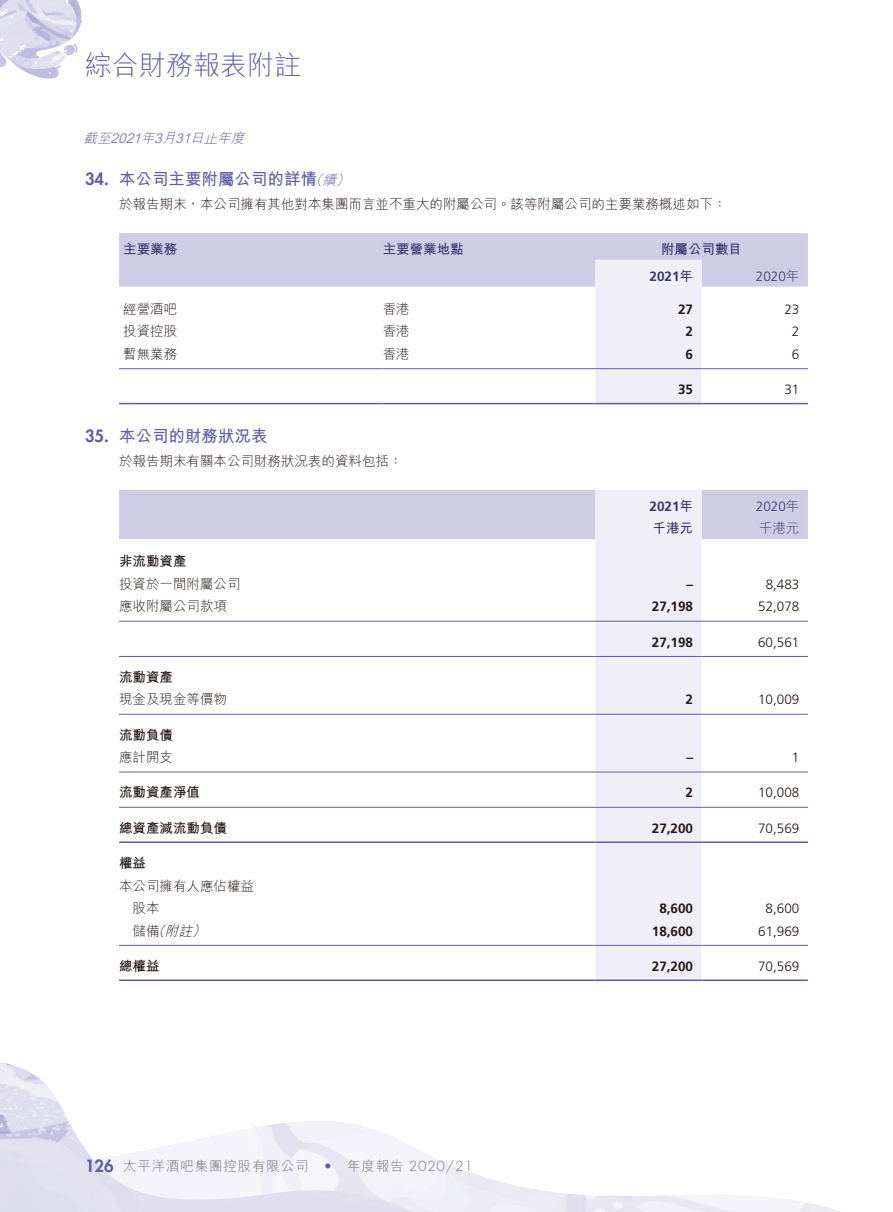
<style>
.page{position:relative;width:893px;height:1212px;background:#fff}
.page>*{position:absolute;margin:0;border:0;box-sizing:border-box;transform-origin:0 0}
.t1{font:300 27px "M Hei HK";color:#5f5da8}
.t2{font:700 16.5px "M Hei HK";color:#5f5da8}
.t3{font:300 13.5px/22.5px "M Hei HK";color:#231916}
.t4{font:300 13.5px "Frutiger LT Std";color:#231916}
.t5{font:700 13.5px "Frutiger LT Std";color:#231916}
.t6{font:700 13.5px "M Hei HK";color:#231916}
.t7{font:300 13.5px "M Hei HK";letter-spacing:.06em;color:#727272}
.t8{font:700 13.5px "M Hei HK";color:#39366c}
.t9{font:italic 300 13.5px "M Hei HK";color:#5f5da8}
.t10{font:700 13.5px "Frutiger LT Std";color:#39366c}
.t11{font:300 13.5px "Frutiger LT Std";color:#39366c}
.t12{font:italic 300 13.5px "M Hei HK";color:#231916}
.t13{font:300 13.5px "M Hei HK";color:#39366c}
.s1{font-family:"Futura Std";font-weight:800}
.s2{font-weight:300;font-style:italic;font-size:13.5px}
.s3{font-family:"M Hei HK"}
.s4{font-style:normal}
.s5{font-family:"Futura Std";font-weight:800;font-size:16.5px;color:#5f5da8}
.s6{font-family:"Futura Std";color:#5f5da8}
.s7{font-family:"Futura Std"}
</style>
<div class="page">
<img style="left:0;top:1062px;width:459px;height:150px">
<svg style="left:0;top:0;width:82px;height:79px"></svg>
<svg style="left:119px;top:233px;width:689px;height:170px"></svg>
<hr style="left:119px;top:368px;width:264px;height:1px;background:#5f5da8">
<hr style="left:383px;top:368px;width:212px;height:1px;background:#5f5da8">
<hr style="left:595px;top:368px;width:107px;height:1px;background:#5f5da8">
<hr style="left:702px;top:368px;width:106px;height:1px;background:#5f5da8">
<hr style="left:119px;top:403px;width:264px;height:1px;background:#5f5da8">
<hr style="left:383px;top:403px;width:212px;height:1px;background:#5f5da8">
<hr style="left:595px;top:403px;width:107px;height:1px;background:#5f5da8">
<hr style="left:702px;top:403px;width:106px;height:1px;background:#5f5da8">
<div style="left:119px;top:490px;width:689px;height:49px;background:#cfcce6"></div>
<div style="left:595px;top:490px;width:107px;height:489px;background:#f0eff8"></div>
<hr style="left:119px;top:621px;width:476px;height:1px;background:#5f5da8">
<hr style="left:595px;top:621px;width:107px;height:1px;background:#5f5da8">
<hr style="left:702px;top:621px;width:106px;height:1px;background:#5f5da8">
<hr style="left:119px;top:656px;width:476px;height:1px;background:#5f5da8">
<hr style="left:595px;top:656px;width:107px;height:1px;background:#5f5da8">
<hr style="left:702px;top:656px;width:106px;height:1px;background:#5f5da8">
<hr style="left:119px;top:714px;width:476px;height:1px;background:#5f5da8">
<hr style="left:595px;top:714px;width:107px;height:1px;background:#5f5da8">
<hr style="left:702px;top:714px;width:106px;height:1px;background:#5f5da8">
<hr style="left:119px;top:772px;width:476px;height:1px;background:#5f5da8">
<hr style="left:595px;top:772px;width:107px;height:1px;background:#5f5da8">
<hr style="left:702px;top:772px;width:106px;height:1px;background:#5f5da8">
<hr style="left:119px;top:807px;width:476px;height:1px;background:#5f5da8">
<hr style="left:595px;top:807px;width:107px;height:1px;background:#5f5da8">
<hr style="left:702px;top:807px;width:106px;height:1px;background:#5f5da8">
<hr style="left:119px;top:841px;width:476px;height:2px;background:#5f5da8">
<hr style="left:595px;top:841px;width:107px;height:2px;background:#5f5da8">
<hr style="left:702px;top:841px;width:106px;height:2px;background:#5f5da8">
<hr style="left:119px;top:945px;width:476px;height:1px;background:#5f5da8">
<hr style="left:595px;top:945px;width:107px;height:1px;background:#5f5da8">
<hr style="left:702px;top:945px;width:106px;height:1px;background:#5f5da8">
<hr style="left:119px;top:979px;width:476px;height:2px;background:#5f5da8">
<hr style="left:595px;top:979px;width:107px;height:2px;background:#5f5da8">
<hr style="left:702px;top:979px;width:106px;height:2px;background:#5f5da8">
<h1 class="t1" style="left:85px;top:51px;width:217px">綜合財務報表附註</h1>
<p class="t9" style="left:84px;top:131px;width:166px">截至2021年3月31日止年度</p>
<p class="t2" style="left:85px;top:167px;width:269px"><span class="s1">34.</span> 本公司主要附屬公司的詳情<span class="s2">（續）</span></p>
<p class="t3" style="left:119px;top:192px;width:609px">於報告期末，本公司擁有其他對本集團而言並不重大的附屬公司。該等附屬公司的主要業務概述如下：</p>
<p class="t8" style="left:123px;top:239px;width:55px">主要業務</p>
<p class="t8" style="left:383px;top:239px;width:83px">主要營業地點</p>
<p class="t8" style="left:661px;top:239px;width:82px">附屬公司數目</p>
<p class="t10" style="left:650px;top:268px;width:45px">2021<span class="s3">年</span></p>
<p class="t11" style="left:756px;top:268px;width:45px">2020<span class="s3">年</span></p>
<p class="t3" style="left:123px;top:297px;width:55px">經營酒吧</p>
<p class="t3" style="left:383px;top:297px;width:29px">香港</p>
<p class="t5" style="left:678px;top:301px;width:17px">27</p>
<p class="t4" style="left:784px;top:301px;width:17px">23</p>
<p class="t3" style="left:123px;top:320px;width:55px">投資控股</p>
<p class="t3" style="left:383px;top:320px;width:29px">香港</p>
<p class="t5" style="left:686px;top:324px;width:9px">2</p>
<p class="t4" style="left:792px;top:324px;width:9px">2</p>
<p class="t3" style="left:123px;top:342px;width:55px">暫無業務</p>
<p class="t3" style="left:383px;top:342px;width:28px">香港</p>
<p class="t5" style="left:686px;top:346px;width:9px">6</p>
<p class="t4" style="left:792px;top:346px;width:9px">6</p>
<p class="t5" style="left:678px;top:381px;width:17px">35</p>
<p class="t4" style="left:784px;top:382px;width:17px">31</p>
<p class="t2" style="left:85px;top:423px;width:184px"><span class="s1">35.</span> 本公司的財務狀況表</p>
<p class="t3" style="left:119px;top:449px;width:285px">於報告期末有關本公司財務狀況表的資料包括：</p>
<p class="t10" style="left:650px;top:498px;width:45px">2021<span class="s3">年</span></p>
<p class="t11" style="left:756px;top:498px;width:45px">2020<span class="s3">年</span></p>
<p class="t8" style="left:653px;top:518px;width:42px">千港元</p>
<p class="t13" style="left:759px;top:521px;width:42px">千港元</p>
<p class="t6" style="left:119px;top:551px;width:69px">非流動資產</p>
<p class="t3" style="left:119px;top:572px;width:123px">投資於一間附屬公司</p>
<p class="t5" style="left:686px;top:576px;width:8px">–</p>
<p class="t4" style="left:766px;top:576px;width:35px">8,483</p>
<p class="t3" style="left:119px;top:595px;width:109px">應收附屬公司款項</p>
<p class="t5" style="left:652px;top:599px;width:43px">27,198</p>
<p class="t4" style="left:758px;top:599px;width:43px">52,078</p>
<p class="t5" style="left:652px;top:634px;width:43px">27,198</p>
<p class="t4" style="left:758px;top:634px;width:43px">60,561</p>
<p class="t6" style="left:119px;top:667px;width:55px">流動資產</p>
<p class="t3" style="left:119px;top:688px;width:109px">現金及現金等價物</p>
<p class="t5" style="left:686px;top:692px;width:9px">2</p>
<p class="t4" style="left:758px;top:692px;width:43px">10,009</p>
<p class="t6" style="left:119px;top:725px;width:55px">流動負債</p>
<p class="t3" style="left:119px;top:746px;width:55px">應計開支</p>
<p class="t5" style="left:686px;top:749px;width:8px">–</p>
<p class="t4" style="left:792px;top:750px;width:9px">1</p>
<p class="t6" style="left:119px;top:783px;width:82px">流動資產淨值</p>
<p class="t5" style="left:686px;top:785px;width:9px">2</p>
<p class="t4" style="left:758px;top:785px;width:43px">10,008</p>
<p class="t6" style="left:119px;top:818px;width:109px">總資產減流動負債</p>
<p class="t5" style="left:652px;top:820px;width:43px">27,200</p>
<p class="t4" style="left:758px;top:820px;width:43px">70,569</p>
<p class="t6" style="left:119px;top:853px;width:28px">權益</p>
<p class="t3" style="left:133px;top:874px;width:123px;text-indent:-14px">本公司擁有人應佔權益股本</p>
<p class="t5" style="left:659px;top:900px;width:35px">8,600</p>
<p class="t4" style="left:766px;top:901px;width:35px">8,600</p>
<p class="t12" style="left:133px;top:924px;width:78px"><span class="s4">儲備</span>（附註）</p>
<p class="t5" style="left:652px;top:923px;width:43px">18,600</p>
<p class="t4" style="left:758px;top:923px;width:43px">61,969</p>
<p class="t6" style="left:119px;top:956px;width:42px">總權益</p>
<p class="t5" style="left:652px;top:958px;width:43px">27,200</p>
<p class="t4" style="left:758px;top:958px;width:43px">70,569</p>
<p class="t7" style="left:85px;top:1159px;width:389px"><span class="s5">126</span> 太平洋酒吧集團控股有限公司 <span class="s6">•</span> 年度報告 <span class="s7">2020/21</span></p>
</div>
